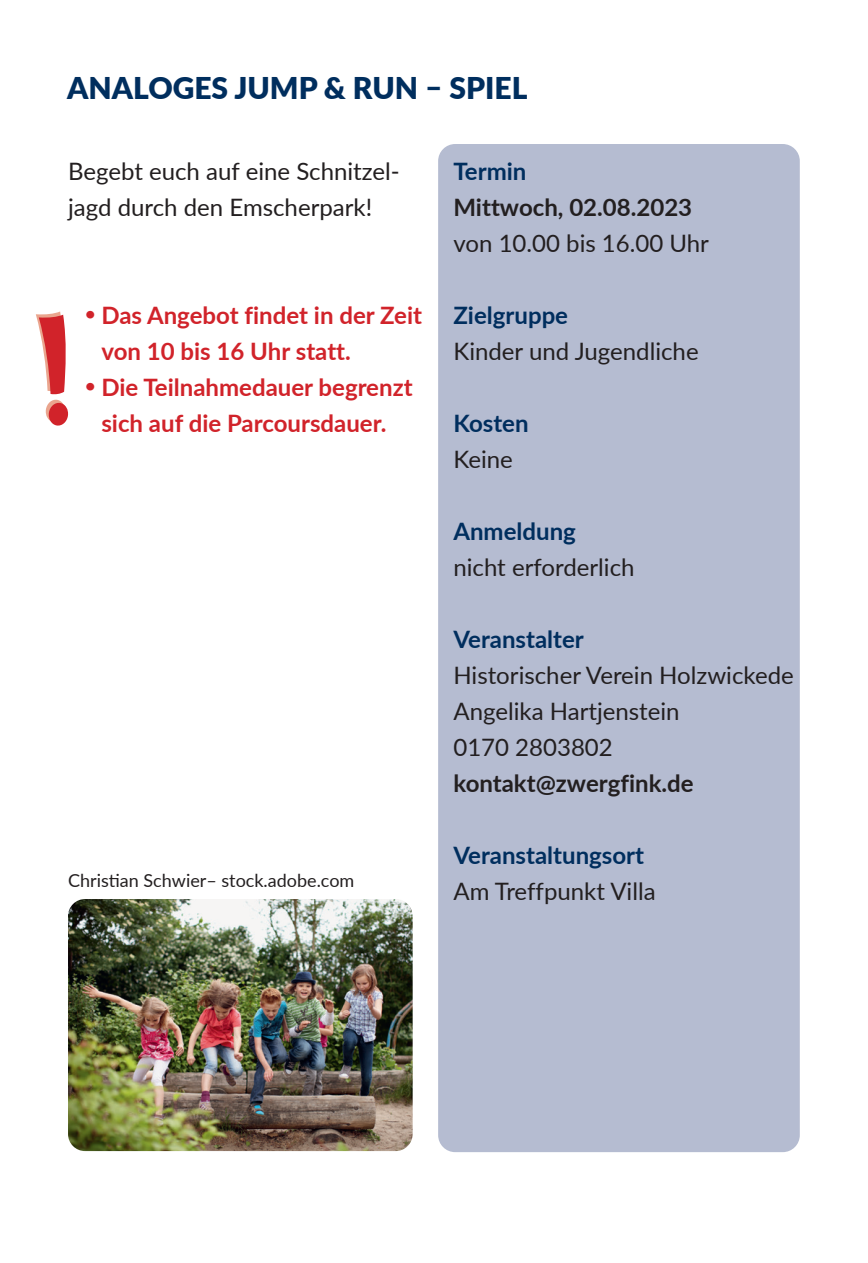
<style>
.page{position:relative;width:868px;height:1263px;background:#fff}
.page>*{position:absolute;margin:0;border:0;box-sizing:border-box;transform-origin:0 0}
.t1{font:900 30px "Lato";color:#002e5e}
.t2{font:24px/36px "Lato";color:#231f20}
.t3{font:700 24px/36px "Lato";color:#d1232a}
.t4{font:700 24px "Lato";color:#002e5e}
.t5{font:700 24px "Lato";color:#231f20}
.t6{font:18px "Lato";color:#231f20}
</style>
<div class="page">
<div style="left:438px;top:144px;width:361px;height:1008px;background:#b5bcd1;border-radius:17px"></div>
<img style="left:68px;top:899px;width:344px;height:252px">
<svg style="left:36px;top:311px;width:33px;height:115px"></svg>
<p class="t1" style="left:67px;top:65px;width:462px">ANALOGES JUMP &amp; RUN – SPIEL</p>
<p class="t2" style="left:68px;top:152px;width:333px">Begebt euch auf eine Schnitzel&shy;jagd durch den Emscherpark!</p>
<p class="t3" style="left:101px;top:296px;width:322px">Das Angebot findet in der Zeit von 10 bis 16 Uhr statt.<br>Die Teilnahmedauer begrenzt sich auf die Parcoursdauer.</p>
<p class="t6" style="left:68px;top:867px;width:288px">Christian Schwier– stock.adobe.com</p>
<p class="t4" style="left:453px;top:154px;width:74px">Termin</p>
<p class="t5" style="left:453px;top:190px;width:240px">Mittwoch, 02.08.2023</p>
<p class="t2" style="left:453px;top:224px;width:257px">von 10.00 bis 16.00 Uhr</p>
<p class="t4" style="left:453px;top:298px;width:116px">Zielgruppe</p>
<p class="t2" style="left:453px;top:332px;width:247px">Kinder und Jugendliche</p>
<p class="t4" style="left:453px;top:406px;width:77px">Kosten</p>
<p class="t2" style="left:453px;top:440px;width:61px">Keine</p>
<p class="t4" style="left:453px;top:514px;width:124px">Anmeldung</p>
<p class="t2" style="left:453px;top:548px;width:182px">nicht erforderlich</p>
<p class="t4" style="left:453px;top:622px;width:132px">Veranstalter</p>
<p class="t2" style="left:453px;top:656px;width:342px">Historischer Verein Holzwickede<br>Angelika Hartjenstein<br>0170 2803802</p>
<p class="t5" style="left:453px;top:766px;width:242px">kontakt@zwergfink.de</p>
<p class="t4" style="left:453px;top:838px;width:192px">Veranstaltungsort</p>
<p class="t2" style="left:453px;top:872px;width:204px">Am Treffpunkt Villa</p>
</div>
